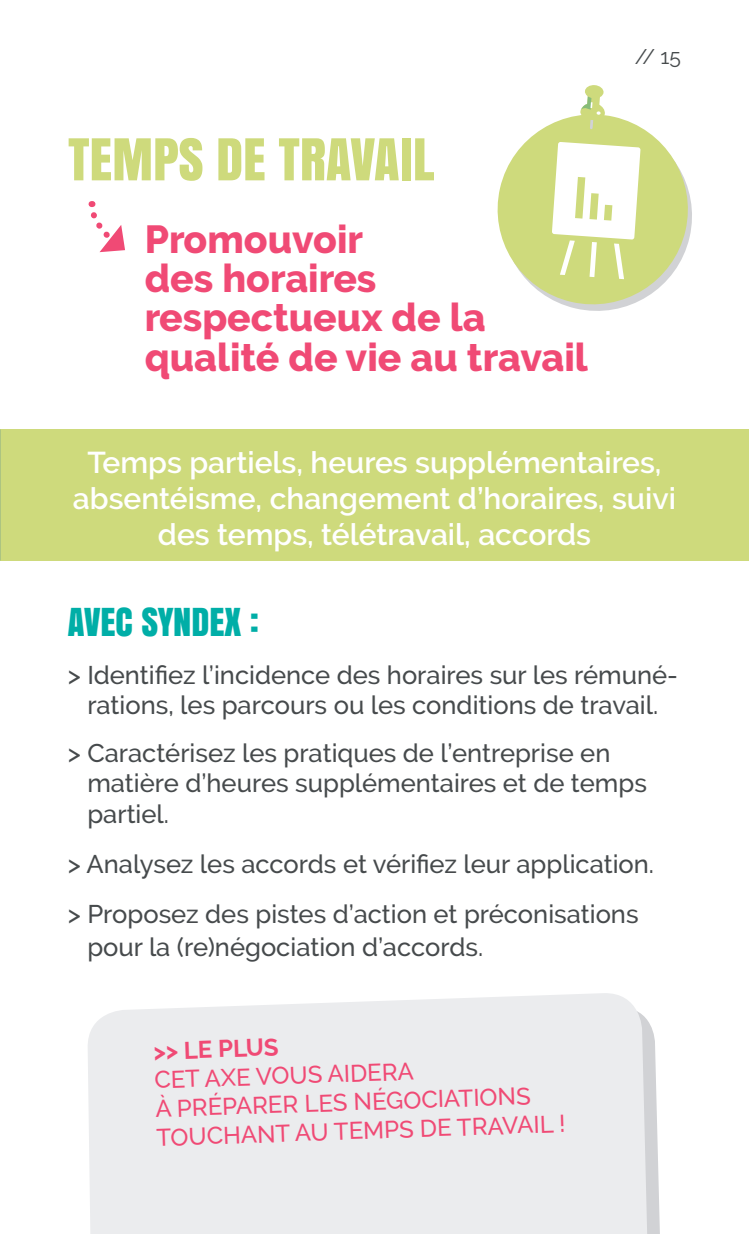
<style>
.page{position:relative;width:749px;height:1234px;background:#fff}
.page>*{position:absolute;margin:0;border:0;box-sizing:border-box;transform-origin:0 0}
.t1{font:54px "Anton";color:#ceda7c}
.t2{font:800 39px/39px "Raleway";color:#f04a75}
.t3{font:36px "Anton";color:#00aea7}
.t4{font:600 30px/36px "Raleway";color:#fff;text-align:center}
.t5{font:500 25.5px/30.6px "Raleway";color:#464a4c}
.t6{font:500 24px/28.8px "Raleway";color:#f04a75}
.t7{font:700 24px "Raleway";color:#f04a75}
.t8{font:21px "Raleway";color:#464a4c}
</style>
<div class="page">
<div style="left:88px;top:993px;width:562px;height:240px;background:#ebecee"></div>
<div style="left:0;top:429px;width:748px;height:132px;background:#ceda7c"></div>
<svg style="left:497px;top:115px;width:195px;height:196px;fill:#ceda7c"></svg>
<div style="left:584px;top:85px;width:19px;height:14px;background:#ceda7c;border-radius:50%"></div>
<svg style="left:580px;top:92px;width:25px;height:37px"></svg>
<svg style="left:551px;top:142px;width:89px;height:137px"></svg>
<svg style="left:88px;top:201px;width:37px;height:51px"></svg>
<h1 class="t1" style="left:68px;top:117px;width:367px">TEMPS DE TRAVAIL</h1>
<h2 class="t2" style="left:145px;top:220px;width:444px">Promouvoir<br>des horaires respectueux de la qualité de vie au travail</h2>
<p class="t8" style="left:634px;top:45px;width:47px">// 15</p>
<p class="t4" style="left:73px;top:444px;width:604px">Temps partiels, heures supplémentaires, absentéisme, changement d’horaires, suivi des temps, télétravail, accords</p>
<h3 class="t3" style="left:68px;top:593px;width:193px">AVEC SYNDEX :</h3>
<p class="t5" style="left:68px;top:659px;width:611px;text-align:center">&gt; Identifiez l’incidence des horaires sur les rémuné&shy;rations, les parcours ou les conditions de travail.</p>
<p class="t5" style="left:87px;top:737px;width:561px;text-indent:-19px">&gt; Caractérisez les pratiques de l’entreprise en matière d’heures supplémentaires et de temps partiel.</p>
<p class="t5" style="left:68px;top:838px;width:587px;line-height:50.1px">&gt; Analysez les accords et vérifiez leur application. &gt; Proposez des pistes d’action et préconisations</p>
<p class="t5" style="left:87px;top:931px;width:397px">pour la (re)négociation d’accords.</p>
<p class="t7" style="left:153px;top:1037px;width:127px;rotate:-2deg">&gt;&gt; LE PLUS</p>
<p class="t6" style="left:154px;top:1065px;width:410px;rotate:-2deg">CET AXE VOUS AIDERA<br>À PRÉPARER LES NÉGOCIATIONS<br>TOUCHANT AU TEMPS DE TRAVAIL !</p>
</div>
